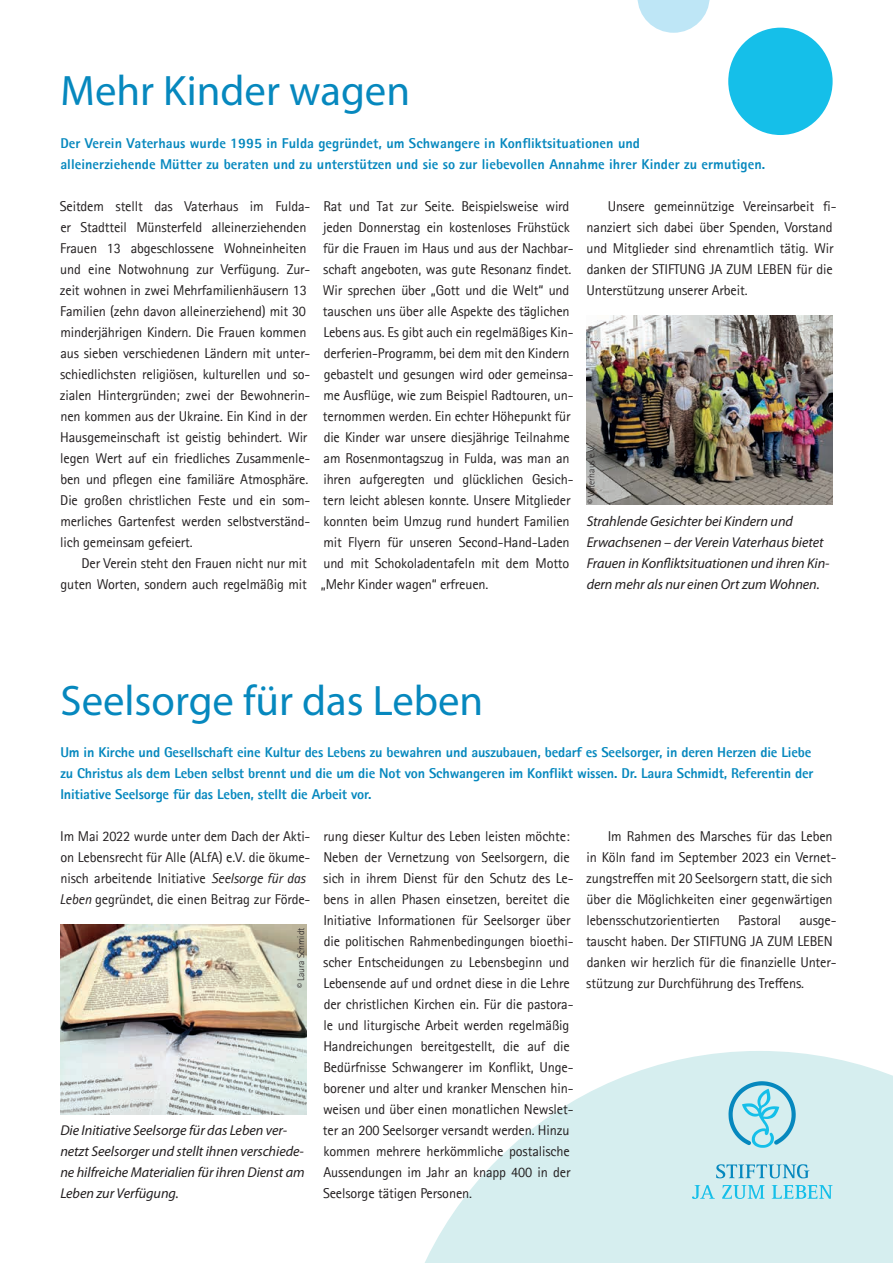
<style>
.page{position:relative;width:893px;height:1263px;background:#fff}
.page>*{position:absolute;margin:0;border:0;box-sizing:border-box;transform-origin:0 0}
.t1{font:42.75px "Myriad Pro";color:#0688be}
.t2{font:14.25px/21px "Rotis Sans Serif Pro";letter-spacing:-.01em;color:#231f20}
.t3{font:800 14.25px/21px "Rotis Sans Serif Pro";letter-spacing:-.01em;color:#0688be}
.t4{font:italic 14.25px/21px "Myriad Pro";letter-spacing:-.005em;color:#231f20}
.t5{font:300 9.75px "Rotis Sans Serif Pro";color:#231f20}
.s1{font-style:italic}
</style>
<div class="page">
<svg style="left:425px;top:1051px;width:468px;height:212px;fill:#d6eeef"></svg>
<div style="left:728px;top:28px;width:105px;height:107px;background:#15bfe9;border-radius:50%"></div>
<svg style="left:637px;top:0;width:73px;height:33px"></svg>
<img style="left:587px;top:316px;width:246px;height:189px">
<img style="left:60px;top:925px;width:246px;height:189px">
<svg style="left:692px;top:1185px;width:141px;height:14px;background:#9bdfec"></svg>
<svg style="left:716px;top:1164px;width:93px;height:14px"></svg>
<svg style="left:728px;top:1081px;width:68px;height:67px;background:#9dd7e6"></svg>
<h1 class="t1" style="left:60px;top:64px;width:351px">Mehr Kinder wagen</h1>
<p class="t3" style="left:60px;top:132px;width:706px">Der Verein Vaterhaus wurde 1995 in Fulda gegründet, um Schwangere in Konfliktsituationen und<br>alleinerziehende Mütter zu beraten und zu unterstützen und sie so zur liebevollen Annahme ihrer Kinder zu ermutigen.</p>
<p class="t2" style="left:60px;top:196px;width:252px">Seitdem stellt das Vaterhaus im Fulda&shy;er Stadtteil Münsterfeld alleinerziehenden Frauen 13 abgeschlossene Wohneinheiten und eine Notwohnung zur Verfügung. Zur&shy;zeit wohnen in zwei Mehrfamilienhäusern 13<br>Familien (zehn davon alleinerziehend) mit 30 minderjährigen Kindern. Die Frauen kommen aus sieben verschiedenen Ländern mit unter&shy;schiedlichsten religiösen, kulturellen und so&shy;zialen Hintergründen; zwei der Bewohnerin&shy;nen kommen aus der Ukraine. Ein Kind in der Hausgemeinschaft ist geistig behindert. Wir legen Wert auf ein friedliches Zusammenle&shy;ben und pflegen eine familiäre Atmosphäre.<br>Die großen christlichen Feste und ein som&shy;merliches Gartenfest werden selbstverständ&shy;lich gemeinsam gefeiert.</p>
<p class="t2" style="left:61px;top:553px;width:248px;text-align:right">Der Verein steht den Frauen nicht nur mit guten Worten, sondern auch regelmäßig mit</p>
<p class="t2" style="left:321px;top:196px;width:254px">Rat und Tat zur Seite. Beispielsweise wird jeden Donnerstag ein kostenloses Frühstück für die Frauen im Haus und aus der Nachbar&shy;schaft angeboten, was gute Resonanz findet.<br>Wir sprechen über „Gott und die Welt“ und tauschen uns über alle Aspekte des täglichen Lebens aus. Es gibt auch ein regelmäßiges Kin&shy;derferien-Programm, bei dem mit den Kindern gebastelt und gesungen wird oder gemeinsa&shy;me Ausflüge, wie zum Beispiel Radtouren, un&shy;ternommen werden. Ein echter Höhepunkt für die Kinder war unsere diesjährige Teilnahme am Rosenmontagszug in Fulda, was man an ihren aufgeregten und glücklichen Gesich&shy;tern leicht ablesen konnte. Unsere Mitglieder konnten beim Umzug rund hundert Familien mit Flyern für unseren Second-Hand-Laden und mit Schokoladentafeln mit dem Motto „Mehr Kinder wagen“ erfreuen.</p>
<p class="t2" style="left:586px;top:196px;width:252px;text-indent:21px">Unsere gemeinnützige Vereinsarbeit fi&shy;nanziert sich dabei über Spenden, Vorstand und Mitglieder sind ehrenamtlich tätig. Wir danken der STIFTUNG JA ZUM LEBEN für die Unterstützung unserer Arbeit.</p>
<p class="t5" style="left:586px;top:504px;width:61px;rotate:-90deg">© Vaterhaus e.V.</p>
<p class="t4" style="left:587px;top:510px;width:244px">Strahlende Gesichter bei Kindern und Erwachsenen – der Verein Vaterhaus bietet Frauen in Konfliktsituationen und ihren Kin&shy;dern mehr als nur einen Ort zum Wohnen.</p>
<h1 class="t1" style="left:60px;top:674px;width:424px">Seelsorge für das Leben</h1>
<p class="t3" style="left:60px;top:741px;width:755px">Um in Kirche und Gesellschaft eine Kultur des Lebens zu bewahren und auszubauen, bedarf es Seelsorger, in deren Herzen die Liebe zu Christus als dem Leben selbst brennt und die um die Not von Schwangeren im Konflikt wissen. Dr. Laura Schmidt, Referentin der<br>Initiative Seelsorge für das Leben, stellt die Arbeit vor.</p>
<p class="t2" style="left:60px;top:826px;width:252px">Im Mai 2022 wurde unter dem Dach der Akti&shy;on Lebensrecht für Alle (ALfA) e.V. die ökume&shy;nisch arbeitende Initiative <span class="s1">Seelsorge für das Leben</span> gegründet, die einen Beitrag zur Förde-</p>
<p class="t2" style="left:323px;top:826px;width:252px">rung dieser Kultur des Leben leisten möchte:<br>Neben der Vernetzung von Seelsorgern, die sich in ihrem Dienst für den Schutz des Le&shy;bens in allen Phasen einsetzen, bereitet die Initiative Informationen für Seelsorger über die politischen Rahmenbedingungen bioethi&shy;scher Entscheidungen zu Lebensbeginn und Lebensende auf und ordnet diese in die Lehre der christlichen Kirchen ein. Für die pastora&shy;le und liturgische Arbeit werden regelmäßig Handreichungen bereitgestellt, die auf die Bedürfnisse Schwangerer im Konflikt, Unge&shy;borener und alter und kranker Menschen hin&shy;weisen und über einen monatlichen Newslet&shy;ter an 200 Seelsorger versandt werden. Hinzu kommen mehrere herkömmliche postalische Aussendungen im Jahr an knapp 400 in der Seelsorge tätigen Personen.</p>
<p class="t2" style="left:586px;top:826px;width:252px;text-indent:22px">Im Rahmen des Marsches für das Leben in Köln fand im September 2023 ein Vernet&shy;zungstreffen mit 20 Seelsorgern statt, die sich über die Möglichkeiten einer gegenwärtigen lebensschutzorientierten</p>
<p class="t2" style="left:738px;top:910px;width:45px">Pastoral</p>
<p class="t2" style="left:586px;top:910px;width:252px;text-indent:213px">ausge&shy;tauscht haben. Der STIFTUNG JA ZUM LEBEN danken wir herzlich für die finanzielle Unter&shy;stützung zur Durchführung des Treffens.</p>
<p class="t5" style="left:295px;top:988px;width:62px;rotate:-90deg">© Laura Schmidt</p>
<p class="t4" style="left:60px;top:1119px;width:246px">Die Initiative Seelsorge für das Leben ver&shy;netzt Seelsorger und stellt ihnen verschiede&shy;ne hilfreiche Materialien für ihren Dienst am Leben zur Verfügung.</p>
</div>
